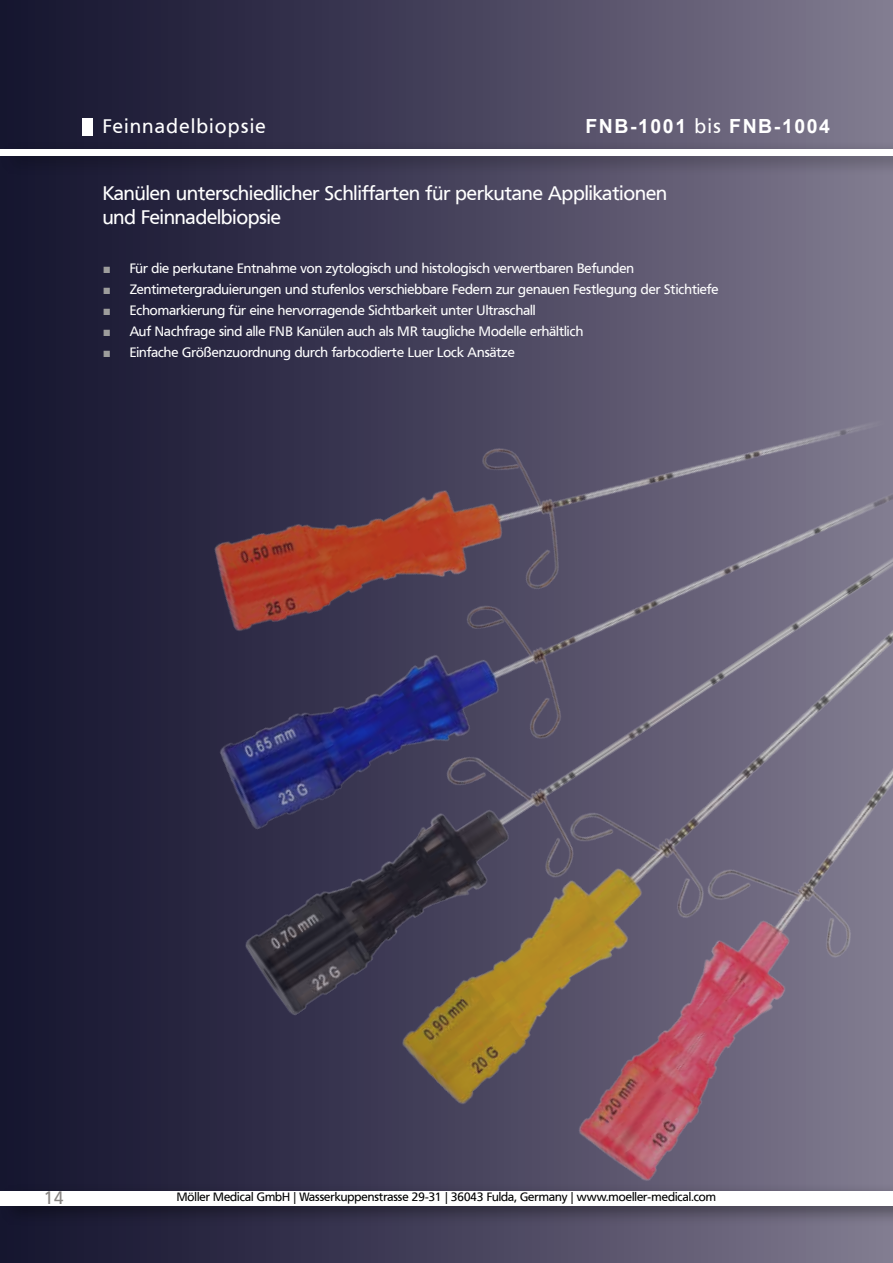
<style>
.page{position:relative;width:893px;height:1263px;background:#fff}
.page>*{position:absolute;margin:0;border:0;box-sizing:border-box;transform-origin:0 0}
.t1{font:19.5px/24px "Frutiger VR";color:#fff}
.t2{font:700 19.5px "Arial";letter-spacing:.08em;color:#fff}
.t3{font:19.5px "Frutiger VR";letter-spacing:.08em;color:#fff}
.t4{font:18px "Frutiger VR";color:#888583}
.t5{font:13.5px "Frutiger VR";color:#fff}
.t6{font:12px "Frutiger VR";color:#000}
.s1{font-family:"Frutiger VR";font-weight:400}
.s2{font-family:"Arial";color:#9d9d9c}
</style>
<div class="page">
<img style="left:0;top:0;width:893px;height:1263px">
<h1 class="t3" style="left:103px;top:115px;width:165px">Feinnadelbiopsie</h1>
<h1 class="t2" style="left:585px;top:113px;width:246px">FNB-1001 <span class="s1">bis</span> FNB-1004</h1>
<h1 class="t1" style="left:103px;top:181px;width:566px">Kanülen unterschiedlicher Schliffarten für perkutane Applikationen und Feinnadelbiopsie</h1>
<p class="t5" style="left:103px;top:260px;width:533px"><span class="s2">■</span> Für die perkutane Entnahme von zytologisch und histologisch verwertbaren Befunden</p>
<p class="t5" style="left:103px;top:281px;width:617px"><span class="s2">■</span> Zentimetergraduierungen und stufenlos verschiebbare Federn zur genauen Festlegung der Stichtiefe</p>
<p class="t5" style="left:103px;top:302px;width:434px"><span class="s2">■</span> Echomarkierung für eine hervorragende Sichtbarkeit unter Ultraschall</p>
<p class="t5" style="left:103px;top:323px;width:482px"><span class="s2">■</span> Auf Nachfrage sind alle FNB Kanülen auch als MR taugliche Modelle erhältlich</p>
<p class="t5" style="left:103px;top:344px;width:414px"><span class="s2">■</span> Einfache Größenzuordnung durch farbcodierte Luer Lock Ansätze</p>
<h2 class="t4" style="left:44px;top:1187px;width:21px">14</h2>
<p class="t6" style="left:177px;top:1190px;width:541px">Möller Medical GmbH | Wasserkuppenstrasse 29-31 | 36043 Fulda, Germany | www.moeller-medical.com</p>
</div>
